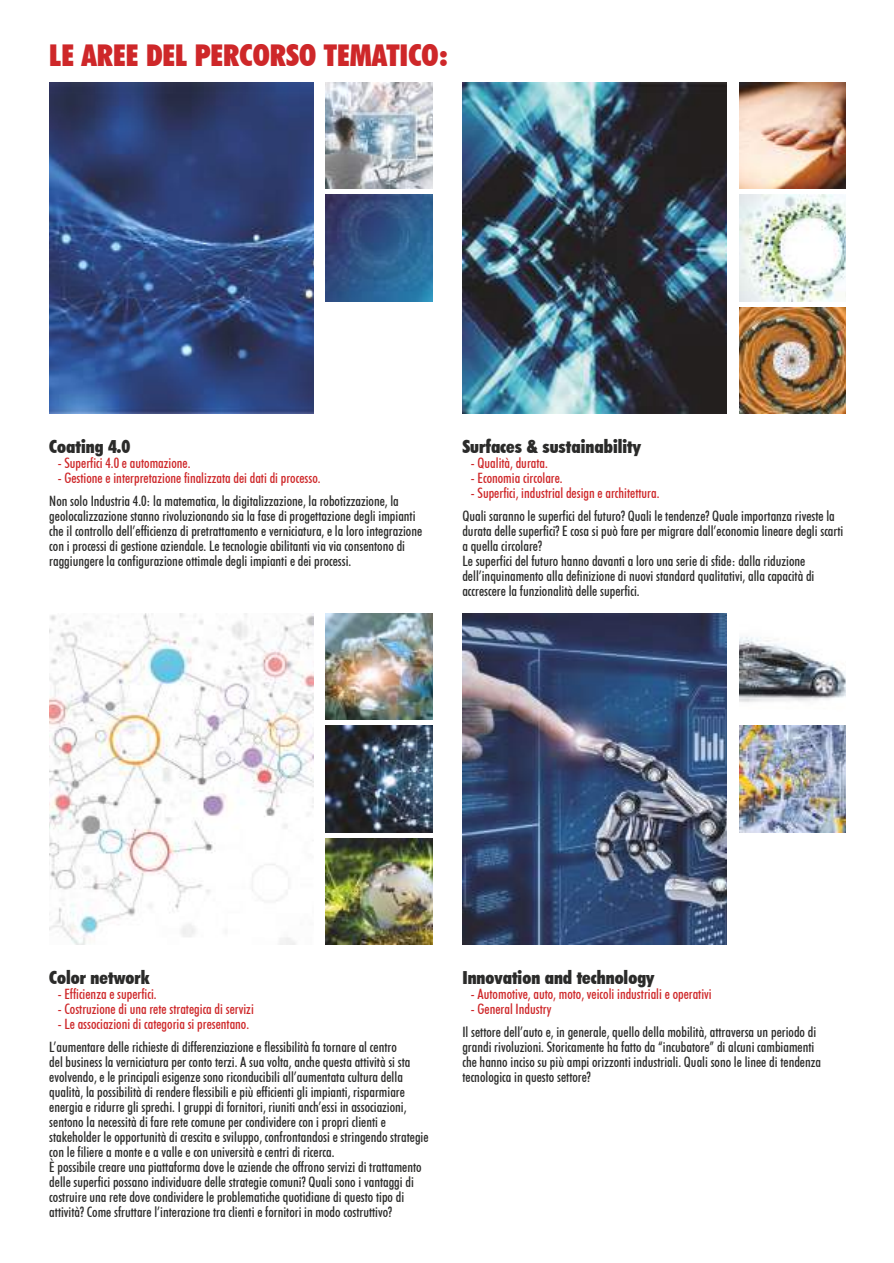
<style>
.page{position:relative;width:894px;height:1263px;background:#fff}
.page>*{position:absolute;margin:0;border:0;box-sizing:border-box;transform-origin:0 0}
.t1{font:900 condensed 30px "Futura BT";color:#ce2729}
.t2{font:900 condensed 18px "Futura BT";color:#2b2b2a}
.t3{font:500 condensed 14.25px/15px "Futura BT";color:#2b2b2a}
.t4{font:500 condensed 14.25px "Futura BT";color:#ce2729}
</style>
<div class="page">
<img style="left:49px;top:82px;width:264px;height:331px">
<img style="left:49px;top:613px;width:264px;height:331px">
<img style="left:462px;top:82px;width:264px;height:331px">
<img style="left:462px;top:613px;width:264px;height:331px">
<img style="left:326px;top:195px;width:106px;height:106px">
<img style="left:739px;top:726px;width:106px;height:106px">
<img style="left:739px;top:195px;width:106px;height:106px">
<img style="left:326px;top:726px;width:106px;height:106px">
<img style="left:739px;top:82px;width:106px;height:107px">
<img style="left:326px;top:613px;width:106px;height:107px">
<img style="left:326px;top:82px;width:106px;height:107px">
<img style="left:739px;top:637px;width:106px;height:65px">
<img style="left:739px;top:307px;width:106px;height:106px">
<img style="left:326px;top:838px;width:106px;height:106px">
<h1 class="t1" style="left:49px;top:37px;width:400px">LE AREE DEL PERCORSO TEMATICO:</h1>
<p class="t2" style="left:49px;top:435px;width:82px">Coating 4.0</p>
<p class="t4" style="left:58px;top:454px;width:134px">- Superfici 4.0 e automazione.</p>
<p class="t4" style="left:58px;top:469px;width:264px">- Gestione e interpretazione finalizzata dei dati di processo.</p>
<p class="t3" style="left:49px;top:493px;width:374px">Non solo Industria 4.0: la matematica, la digitalizzazione, la robotizzazione, la geolocalizzazione stanno rivoluzionando sia la fase di progettazione degli impianti che il controllo dell’efficienza di pretrattamento e verniciatura, e la loro integrazione con i processi di gestione aziendale. Le tecnologie abilitanti via via consentono di raggiungere la configurazione ottimale degli impianti e dei processi.</p>
<p class="t2" style="left:462px;top:435px;width:180px">Surfaces &amp; sustainability</p>
<p class="t4" style="left:470px;top:454px;width:78px">- Qualità, durata.</p>
<p class="t4" style="left:470px;top:469px;width:93px">- Economia circolare.</p>
<p class="t4" style="left:470px;top:484px;width:190px">- Superfici, industrial design e architettura.</p>
<p class="t3" style="left:462px;top:508px;width:382px">Quali saranno le superfici del futuro? Quali le tendenze? Quale importanza riveste la durata delle superfici? E cosa si può fare per migrare dall’economia lineare degli scarti a quella circolare?<br>Le superfici del futuro hanno davanti a loro una serie di sfide: dalla riduzione dell’inquinamento alla definizione di nuovi standard qualitativi, alla capacità di accrescere la funzionalità delle superfici.</p>
<p class="t2" style="left:49px;top:966px;width:102px">Color network</p>
<p class="t4" style="left:58px;top:984px;width:100px">- Efficienza e superfici.</p>
<p class="t4" style="left:58px;top:999px;width:197px">- Costruzione di una rete strategica di servizi</p>
<p class="t4" style="left:58px;top:1014px;width:193px">- Le associazioni di categoria si presentano.</p>
<p class="t3" style="left:49px;top:1039px;width:380px">L’aumentare delle richieste di differenziazione e flessibilità fa tornare al centro<br>del business la verniciatura per conto terzi. A sua volta, anche questa attività si sta evolvendo, e le principali esigenze sono riconducibili all’aumentata cultura della qualità, la possibilità di rendere flessibili e più efficienti gli impianti, risparmiare energia e ridurre gli sprechi. I gruppi di fornitori, riuniti anch’essi in associazioni, sentono la necessità di fare rete comune per condividere con i propri clienti e stakeholder le opportunità di crescita e sviluppo, confrontandosi e stringendo strategie con le filiere a monte e a valle e con università e centri di ricerca.<br>È possibile creare una piattaforma dove le aziende che offrono servizi di trattamento delle superfici possano individuare delle strategie comuni? Quali sono i vantaggi di costruire una rete dove condividere le problematiche quotidiane di questo tipo di attività? Come sfruttare l’interazione tra clienti e fornitori in modo costruttivo?</p>
<p class="t2" style="left:462px;top:966px;width:193px">Innovation and technology</p>
<p class="t4" style="left:470px;top:984px;width:242px">- Automotive, auto, moto, veicoli industriali e operativi</p>
<p class="t4" style="left:470px;top:999px;width:82px">- General Industry</p>
<p class="t3" style="left:462px;top:1024px;width:360px">Il settore dell’auto e, in generale, quello della mobilità, attraversa un periodo di grandi rivoluzioni. Storicamente ha fatto da “incubatore” di alcuni cambiamenti che hanno inciso su più ampi orizzonti industriali. Quali sono le linee di tendenza tecnologica in questo settore?</p>
</div>
